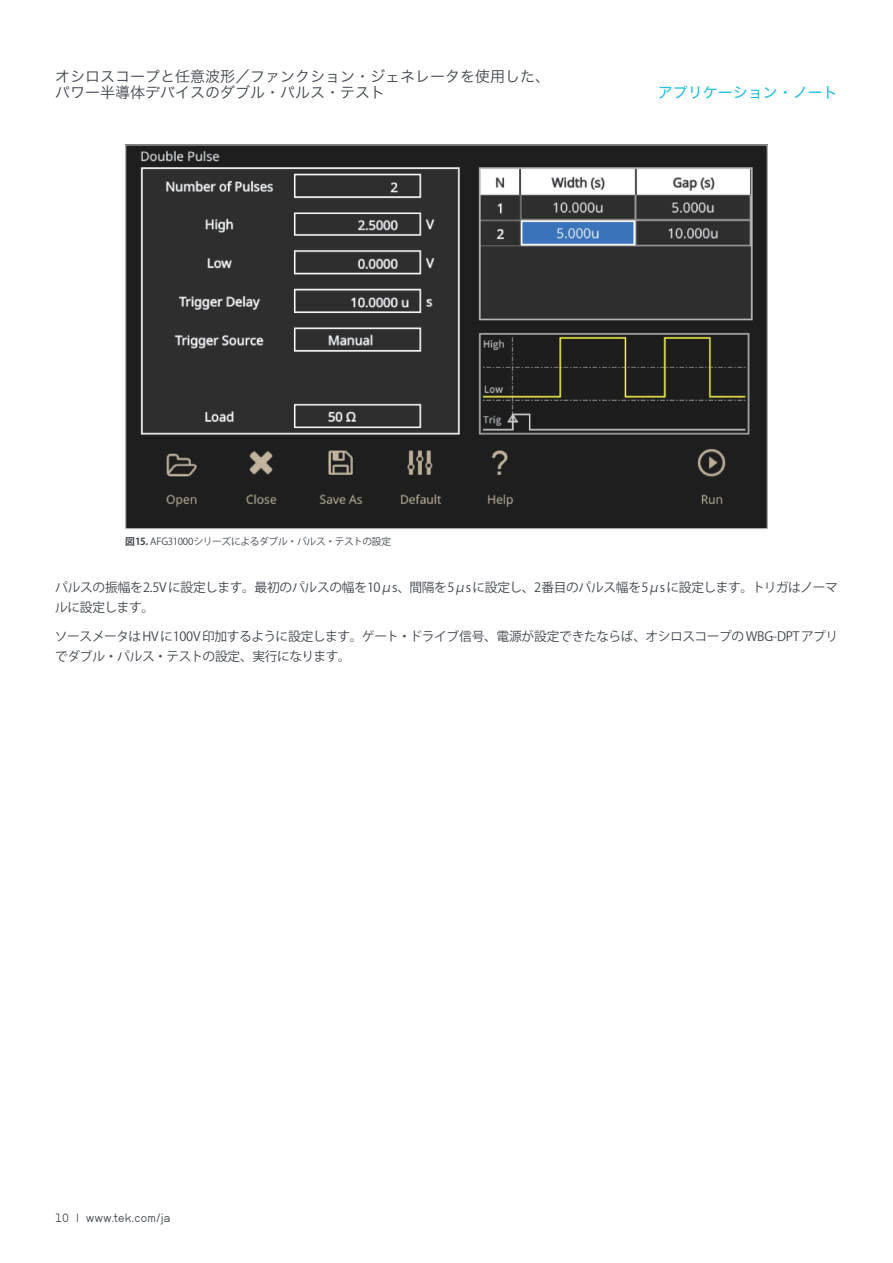
<style>
.page{position:relative;width:893px;height:1263px;background:#fff}
.page>*{position:absolute;margin:0;border:0;box-sizing:border-box;transform-origin:0 0}
.t1{font:15px/16.5px "Hira Kaku Std W3";color:#41464e}
.t2{font:15px "Hira Kaku Std W4";color:#1cbfdf}
.t3{font:12.75px/20.2px "Koz Go Pro";letter-spacing:-.025em;color:#41464e}
.t4{font:12px "Neubau Grotesk Nor";letter-spacing:.015em;color:#41464e}
.t5{font:9.75px "Koz Go Pro";letter-spacing:-.025em;color:#41464e}
.s1{font-weight:700}
</style>
<div class="page">
<img style="left:127px;top:147px;width:639px;height:380px">
<p class="t1" style="left:55px;top:68px;width:497px">オシロスコープと任意波形／ファンクション・ジェネレータを使用した、パワー半導体デバイスのダブル・パルス・テスト</p>
<p class="t2" style="left:658px;top:81px;width:181px">アプリケーション・ノート</p>
<p class="t5" style="left:125px;top:536px;width:268px"><span class="s1">図15.</span> AFG31000シリーズによるダブル・パルス・テストの設定</p>
<p class="t3" style="left:55px;top:577px;width:784px">パルスの振幅を2.5Vに設定します。最初のパルスの幅を10μs、間隔を5μsに設定し、2番目のパルス幅を5μsに設定します。トリガはノーマルに設定します。</p>
<p class="t3" style="left:55px;top:626px;width:785px">ソースメータはHVに100V印加するように設定します。ゲート・ドライブ信号、電源が設定できたならば、オシロスコープのWBG-DPTアプリでダブル・パルス・テストの設定、実行になります。</p>
<p class="t4" style="left:55px;top:1211px;width:117px">10 | www.tek.com/ja</p>
</div>
